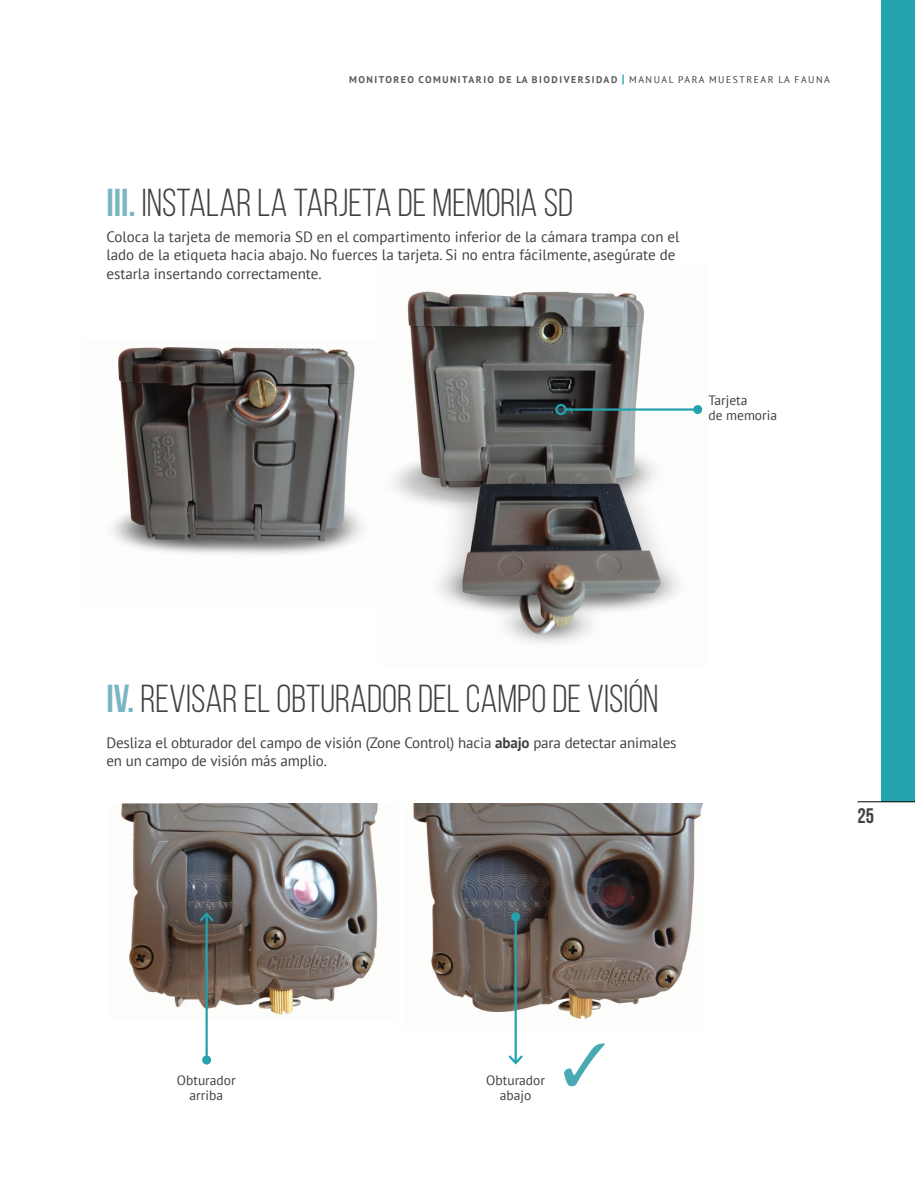
<style>
.page{position:relative;width:915px;height:1191px;background:#fff}
.page>*{position:absolute;margin:0;border:0;box-sizing:border-box;transform-origin:0 0}
.t1{font:39px "Bebas Neue";color:#414042}
.t2{font:700 21px "Bebas Neue";color:#414042}
.t3{font:15px/18.8px "PT Sans";color:#414042}
.t4{font:13.5px/15px "PT Sans";color:#414042;text-align:center}
.t5{font:700 9.75px "PT Sans";letter-spacing:.155em;color:#58595b}
.s1{font-size:12px;color:#25a3ad}
.s2{font-weight:400;color:#414042}
.s3{font-weight:700;color:#7ab5c4}
.s4{font-weight:700}
</style>
<div class="page">
<div style="left:881px;top:0;width:33px;height:801px;background:#25a3ad"></div>
<hr style="left:857px;top:801px;width:57px;height:1px;background:#000">
<img style="left:111px;top:347px;width:252px;height:208px">
<img style="left:392px;top:291px;width:311px;height:353px">
<img style="left:121px;top:804px;width:257px;height:212px">
<img style="left:413px;top:804px;width:289px;height:226px">
<hr style="left:565px;top:408px;width:132px;height:3px;background:#25a3ad">
<div style="left:555px;top:404px;width:11px;height:11px;border:2px solid #25a3ad;border-radius:50%"></div>
<div style="left:693px;top:405px;width:9px;height:9px;background:#25a3ad;border-radius:50%"></div>
<hr style="left:205px;top:914px;width:3px;height:146px;background:#25a3ad">
<svg style="left:197px;top:910px;width:19px;height:14px"></svg>
<div style="left:202px;top:1055px;width:9px;height:9px;background:#25a3ad;border-radius:50%"></div>
<hr style="left:514px;top:916px;width:2px;height:147px;background:#25a3ad">
<svg style="left:508px;top:1053px;width:15px;height:12px"></svg>
<div style="left:511px;top:912px;width:9px;height:9px;background:#25a3ad;border-radius:50%"></div>
<p class="t5" style="left:349px;top:73px;width:482px">MONITOREO COMUNITARIO DE LA BIODIVERSIDAD <span class="s1">|</span> <span class="s2">MANUAL PARA MUESTREAR LA FAUNA</span></p>
<h1 class="t1" style="left:106px;top:182px;width:468px"><span class="s3">III.</span> INSTALAR LA TARJETA DE MEMORIA SD</h1>
<p class="t3" style="left:106px;top:227px;width:574px">Coloca la tarjeta de memoria SD en el compartimento inferior de la cámara trampa con el lado de la etiqueta hacia abajo. No fuerces la tarjeta. Si no entra fácilmente, asegúrate de estarla insertando correctamente.</p>
<p class="t4" style="left:708px;top:393px;width:70px;text-align:left">Tarjeta<br>de memoria</p>
<h1 class="t1" style="left:106px;top:677px;width:553px"><span class="s3">IV.</span>REVISAR EL OBTURADOR DEL CAMPO DE VISIÓN</h1>
<p class="t3" style="left:106px;top:733px;width:571px;line-height:18px">Desliza el obturador del campo de visión (Zone Control) hacia <span class="s4">abajo</span> para detectar animales en un campo de visión más amplio.</p>
<p class="t4" style="left:177px;top:1072px;width:60px">Obturador arriba</p>
<p class="t4" style="left:486px;top:1072px;width:60px">Obturador abajo</p>
<h2 class="t2" style="left:857px;top:804px;width:18px">25</h2>
</div>
